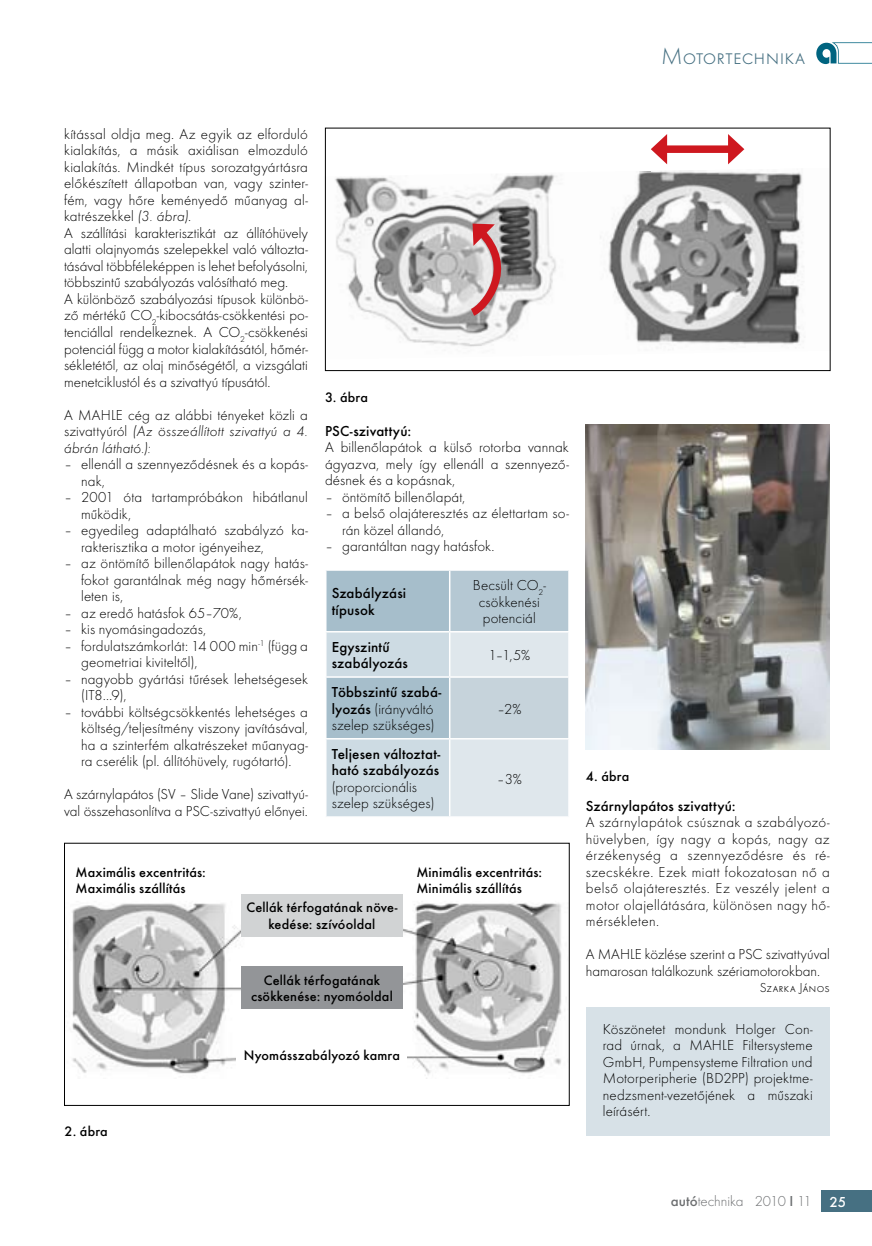
<style>
.page{position:relative;width:872px;height:1246px;background:#fff}
.page>*{position:absolute;margin:0;border:0;box-sizing:border-box;transform-origin:0 0}
.t1{font:300 24px "Futura TOT";color:#467082}
.t2{font:300 15px/16.5px "Futura TOT";letter-spacing:.005em;color:#000}
.t3{font:300 15px/16.5px "Futura TOT";letter-spacing:.025em;color:#000}
.t4{font:500 15px/16.5px "Futura TOT";letter-spacing:.01em;color:#000}
.t5{font:300 15px "Futura TOT";color:#6d6f71}
.t6{font:500 14.25px/16.5px "Futura TOT";letter-spacing:.015em;color:#000}
.t7{font:300 13.5px "Futura TOT";color:#000}
.s1{font-style:italic}
.s2{font-weight:500}
.s3{font-weight:300}
.s4{font-weight:500;color:#fff}
</style>
<div class="page">
<div style="left:821px;top:1191px;width:51px;height:21px;background:#467082"></div>
<svg style="left:816px;top:42px;width:56px;height:22px"></svg>
<div style="left:586px;top:1007px;width:243px;height:128px;background:#d7e1e7"></div>
<svg style="left:326px;top:571px;width:242px;height:245px;background:#c3d3dc"></svg>
<div style="left:450px;top:677px;width:119px;height:62px;background:#c6d3db"></div>
<hr style="left:449px;top:571px;width:1px;height:60px;background:#fff">
<hr style="left:325px;top:631px;width:125px;height:1px;background:#fff">
<hr style="left:450px;top:631px;width:120px;height:1px;background:#fff">
<hr style="left:449px;top:632px;width:1px;height:44px;background:#fff">
<hr style="left:325px;top:676px;width:125px;height:2px;background:#fff">
<hr style="left:450px;top:676px;width:120px;height:2px;background:#fff">
<hr style="left:449px;top:678px;width:1px;height:60px;background:#fff">
<hr style="left:568px;top:678px;width:2px;height:60px;background:#fff">
<hr style="left:325px;top:738px;width:125px;height:1px;background:#fff">
<hr style="left:450px;top:738px;width:120px;height:1px;background:#fff">
<hr style="left:449px;top:739px;width:1px;height:77px;background:#fff">
<img style="left:72px;top:903px;width:490px;height:176px">
<div style="left:241px;top:894px;width:162px;height:42px;background:#d1d3d4"></div>
<div style="left:241px;top:966px;width:162px;height:43px;background:#939598"></div>
<div style="left:237px;top:1041px;width:170px;height:27px;background:#fff"></div>
<div style="left:64px;top:843px;width:505px;height:263px;border:1px solid #000"></div>
<img style="left:324px;top:168px;width:507px;height:191px">
<div style="left:661px;top:145px;width:73px;height:8px;background:#ce181f"></div>
<svg style="left:651px;top:134px;width:16px;height:30px"></svg>
<svg style="left:728px;top:134px;width:16px;height:30px"></svg>
<svg style="left:463px;top:220px;width:55px;height:102px;background:#b89a9b"></svg>
<div style="left:325px;top:128px;width:505px;height:243px;border:1px solid #000"></div>
<img style="left:586px;top:425px;width:243px;height:325px">
<p class="t1" style="left:661px;top:42px;width:145px">Motortechnika</p>
<p class="t2" style="left:64px;top:126px;width:245px">kítással oldja meg. Az egyik az elforduló kialakítás, a másik axiálisan elmozduló kialakítás. Mindkét típus sorozatgyártásra előkészített állapotban van, vagy szinter&shy;fém, vagy hőre keményedő műanyag al&shy;katrészekkel <span class="s1">(3. ábra)</span>.<br>A szállítási karakterisztikát az állítóhüvely alatti olajnyomás szelepekkel való változta&shy;tásával többféleképpen is lehet befolyásolni, többszintű szabályozás valósítható meg.<br>A különböző szabályozási típusok különbö&shy;ző mértékű CO<sub>2</sub>-kibocsátás-csökkentési po&shy;tenciállal rendelkeznek. A CO<sub>2</sub>-csökkenési potenciál függ a motor kialakításától, hőmér&shy;sékletétől, az olaj minőségétől, a vizsgálati menetciklustól és a szivattyú típusától.</p>
<p class="t2" style="left:64px;top:406px;width:245px;text-align:justify">A MAHLE cég az alábbi tényeket közli a szivattyúról <span class="s1">(Az összeállított szivattyú a 4. ábrán látható.):</span></p>
<p class="t2" style="left:81px;top:456px;width:228px;text-indent:-17px">– ellenáll a szennyeződésnek és a kopás&shy;nak,</p>
<p class="t2" style="left:81px;top:489px;width:228px;text-indent:-17px">– 2001 óta tartampróbákon hibátlanul működik,</p>
<p class="t2" style="left:81px;top:522px;width:228px;text-indent:-17px">– egyedileg adaptálható szabályzó ka&shy;rakterisztika a motor igényeihez,</p>
<p class="t2" style="left:81px;top:555px;width:228px;text-align:justify;text-indent:-17px">– az öntömítő billenőlapátok nagy hatás&shy;fokot garantálnak még nagy hőmérsék&shy;leten is,</p>
<p class="t2" style="left:64px;top:604px;width:179px">– az eredő hatásfok 65–70%,</p>
<p class="t2" style="left:64px;top:621px;width:143px">– kis nyomásingadozás,</p>
<p class="t2" style="left:81px;top:637px;width:228px;text-indent:-17px">– fordulatszámkorlát: 14 000 min<sup>-1</sup> (függ a geometriai kiviteltől),</p>
<p class="t2" style="left:81px;top:670px;width:228px;text-indent:-17px">– nagyobb gyártási tűrések lehetségesek (IT8…9),</p>
<p class="t2" style="left:81px;top:703px;width:228px;text-align:justify;text-indent:-17px">– további költségcsökkentés lehetséges a költség/teljesítmény viszony javításával, ha a szinterfém alkatrészeket műanyag&shy;ra cserélik (pl. állítóhüvely, rugótartó).</p>
<p class="t2" style="left:64px;top:786px;width:245px">A szárnylapátos (SV – Slide Vane) szivattyú&shy;val összehasonlítva a PSC-szivattyú előnyei.</p>
<p class="t6" style="left:325px;top:389px;width:44px">3. ábra</p>
<p class="t2" style="left:325px;top:423px;width:245px"><span class="s2">PSC-szivattyú:<br></span>A billenőlapátok a külső rotorba vannak ágyazva, mely így ellenáll a szennyező&shy;désnek és a kopásnak,</p>
<p class="t2" style="left:325px;top:489px;width:142px">– öntömítő billenőlapát,</p>
<p class="t2" style="left:342px;top:505px;width:228px;text-indent:-17px">– a belső olajáteresztés az élettartam so&shy;rán közel állandó,</p>
<p class="t2" style="left:325px;top:538px;width:171px">– garantáltan nagy hatásfok.</p>
<p class="t4" style="left:332px;top:585px;width:76px">Szabályzási típusok</p>
<p class="t2" style="left:473px;top:577px;width:75px;text-align:center">Becsült CO<sub>2</sub>- csökkenési potenciál</p>
<p class="t4" style="left:332px;top:638px;width:78px">Egyszintű szabályozás</p>
<p class="t2" style="left:488px;top:647px;width:43px">1–1,5%</p>
<p class="t2" style="left:332px;top:684px;width:111px"><span class="s2">Többszintű szabá&shy;lyozás</span> (irányváltó szelep szükséges)</p>
<p class="t2" style="left:497px;top:700px;width:26px">–2%</p>
<p class="t4" style="left:332px;top:745px;width:110px">Teljesen változtat&shy;ható szabályozás <span class="s3">(proporcionális szelep szükséges)</span></p>
<p class="t2" style="left:497px;top:770px;width:26px">–3%</p>
<p class="t6" style="left:75px;top:863px;width:132px">Maximális excentritás:<br>Maximális szállítás</p>
<p class="t6" style="left:416px;top:863px;width:127px">Minimális excentritás:<br>Minimális szállítás</p>
<p class="t6" style="left:246px;top:899px;width:153px;text-align:center">Cellák térfogatának növe&shy;kedése: szívóoldal</p>
<p class="t6" style="left:251px;top:971px;width:143px;text-align:center">Cellák térfogatának csökkenése: nyomóoldal</p>
<p class="t6" style="left:64px;top:1122px;width:45px">2. ábra</p>
<p class="t6" style="left:244px;top:1047px;width:157px">Nyomásszabályozó kamra</p>
<p class="t6" style="left:586px;top:768px;width:45px">4. ábra</p>
<p class="t3" style="left:586px;top:798px;width:245px"><span class="s2">Szárnylapátos szivattyú:<br></span>A szárnylapátok csúsznak a szabályozó&shy;hüvelyben, így nagy a kopás, nagy az érzékenység a szennyeződésre és ré&shy;szecskékre. Ezek miatt fokozatosan nő a belső olajáteresztés. Ez veszély jelent a motor olajellátására, különösen nagy hő&shy;mérsékleten.</p>
<p class="t2" style="left:586px;top:946px;width:245px">A MAHLE közlése szerint a PSC szivattyúval hamarosan találkozunk szériamotorokban.</p>
<p class="t7" style="left:760px;top:980px;width:71px">Szarka János</p>
<p class="t2" style="left:603px;top:1021px;width:211px;text-align:justify">Köszönetet mondunk Holger Con&shy;rad úrnak, a MAHLE Filtersysteme GmbH, Pumpensysteme Filtration und Motorperipherie (BD2PP) projektme&shy;nedzsment-vezetőjének a műszaki leírásért.</p>
<p class="t5" style="left:671px;top:1193px;width:177px"><span class="s2">autó</span>technika 2010 <span class="s2">I</span> 11 <span class="s4">25</span></p>
</div>
